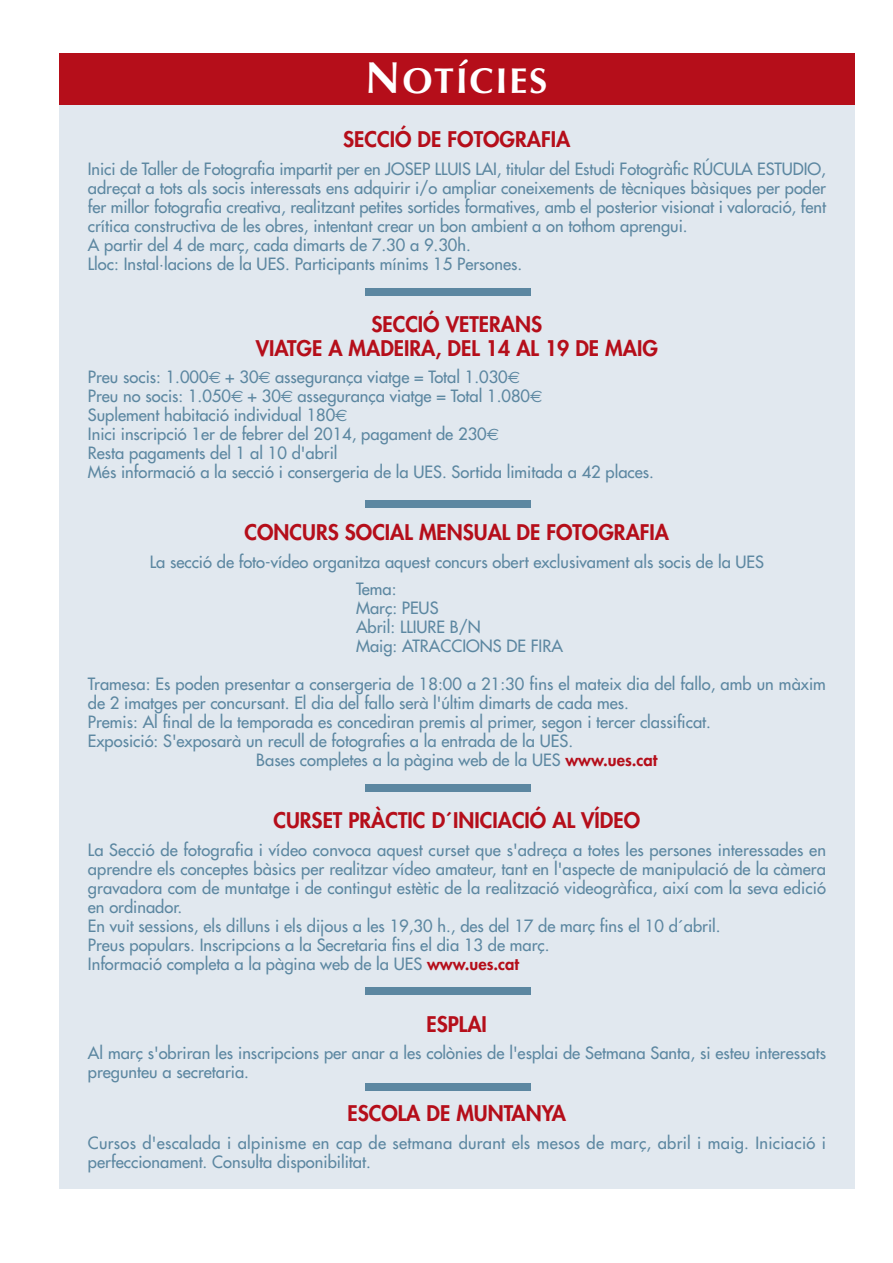
<style>
.page{position:relative;width:893px;height:1263px;background:#fff}
.page>*{position:absolute;margin:0;border:0;box-sizing:border-box;transform-origin:0 0}
.t1{font:700 36px "Optima";letter-spacing:.05em;color:#fff}
.t2{font:800 21px/24.2px "Futura";color:#b50e1a;text-align:center}
.t3{font:16.5px/18.9px "Futura";color:#5c87a1}
.s1{font-size:45px}
.s2{font-family:"Euro Sans"}
.s3{font-weight:800;color:#b50e1a}
</style>
<div class="page">
<div style="left:59px;top:53px;width:795px;height:1136px;background:#e1e8ef"></div>
<div style="left:59px;top:53px;width:795px;height:51px;background:#b50e1a"></div>
<div style="left:366px;top:289px;width:165px;height:7px;background:#5c87a1"></div>
<div style="left:366px;top:500px;width:165px;height:7px;background:#5c87a1"></div>
<div style="left:366px;top:785px;width:165px;height:7px;background:#5c87a1"></div>
<div style="left:366px;top:988px;width:165px;height:7px;background:#5c87a1"></div>
<div style="left:366px;top:1084px;width:165px;height:7px;background:#5c87a1"></div>
<h1 class="t1" style="left:365px;top:66px;width:184px"><span class="s1">N</span>OTÍCIES</h1>
<p class="t2" style="left:343px;top:129px;width:228px">SECCIÓ DE FOTOGRAFIA</p>
<p class="t3" style="left:88px;top:160px;width:739px">Inici de Taller de Fotografia impartit per en JOSEP LLUIS LAI, titular del Estudi Fotogràfic RÚCULA ESTUDIO, adreçat a tots als socis interessats ens adquirir i/o ampliar coneixements de tècniques bàsiques per poder fer millor fotografia creativa, realitzant petites sortides formatives, amb el posterior visionat i valoració, fent crítica constructiva de les obres, intentant crear un bon ambient a on tothom aprengui.<br>A partir del 4 de març, cada dimarts de 7.30 a 9.30h.<br>Lloc: Instal·lacions de la UES. Participants mínims 15 Persones.</p>
<p class="t2" style="left:256px;top:314px;width:404px">SECCIÓ VETERANS<br>VIATGE A MADEIRA, DEL 14 AL 19 DE MAIG</p>
<p class="t3" style="left:88px;top:369px;width:567px">Preu socis: 1.000<span class="s2">€</span> + 30<span class="s2">€</span> assegurança viatge = Total 1.030<span class="s2">€<br></span>Preu no socis: 1.050<span class="s2">€</span> + 30<span class="s2">€</span> assegurança viatge = Total 1.080<span class="s2">€<br></span>Suplement habitació individual 180<span class="s2">€<br></span>Inici inscripció 1er de febrer del 2014, pagament de 230<span class="s2">€<br></span>Resta pagaments del 1 al 10 d'abril<br>Més informació a la secció i consergeria de la UES. Sortida limitada a 42 places.</p>
<p class="t2" style="left:244px;top:522px;width:426px">CONCURS SOCIAL MENSUAL DE FOTOGRAFIA</p>
<p class="t3" style="left:356px;top:549px;width:409px;line-height:27.5px;text-indent:-206px">La secció de foto-vídeo organitza aquest concurs obert exclusivament als socis de la UES<br>Tema:</p>
<p class="t3" style="left:356px;top:600px;width:208px">Març: PEUS<br>Abril: LLIURE B/N<br>Maig: ATRACCIONS DE FIRA</p>
<p class="t3" style="left:88px;top:676px;width:739px">Tramesa: Es poden presentar a consergeria de 18:00 a 21:30 fins el mateix dia del fallo, amb un màxim</p>
<p class="t3" style="left:88px;top:695px;width:542px">de 2 imatges per concursant. El dia del fallo serà l'últim dimarts de cada mes.</p>
<p class="t3" style="left:88px;top:714px;width:624px">Premis: Al final de la temporada es concediran premis al primer, segon i tercer classificat.</p>
<p class="t3" style="left:88px;top:733px;width:487px">Exposició: S'exposarà un recull de fotografies a la entrada de la UES.</p>
<p class="t3" style="left:256px;top:752px;width:402px">Bases completes a la pàgina web de la UES <span class="s3">www.ues.cat</span></p>
<p class="t2" style="left:273px;top:810px;width:368px">CURSET PRÀCTIC D´INICIACIÓ AL VÍDEO</p>
<p class="t3" style="left:88px;top:841px;width:739px">La Secció de fotografia i vídeo convoca aquest curset que s'adreça a totes les persones interessades en aprendre els conceptes bàsics per realitzar vídeo amateur, tant en l'aspecte de manipulació de la càmera gravadora com de muntatge i de contingut estètic de la realització videogràfica, així com la seva edició en ordinador.<br>En vuit sessions, els dilluns i els dijous a les 19,30 h., des del 17 de març fins el 10 d´abril.<br>Preus populars. Inscripcions a la Secretaria fins el dia 13 de març.<br>Informació completa a la pàgina web de la UES <span class="s3">www.ues.cat</span></p>
<p class="t2" style="left:426px;top:1013px;width:62px">ESPLAI</p>
<p class="t3" style="left:88px;top:1045px;width:739px">Al març s'obriran les inscripcions per anar a les colònies de l'esplai de Setmana Santa, si esteu interessats pregunteu a secretaria.</p>
<p class="t2" style="left:347px;top:1103px;width:220px">ESCOLA DE MUNTANYA</p>
<p class="t3" style="left:88px;top:1134px;width:739px">Cursos d'escalada i alpinisme en cap de setmana durant els mesos de març, abril i maig. Iniciació i perfeccionament. Consulta disponibilitat.</p>
</div>
